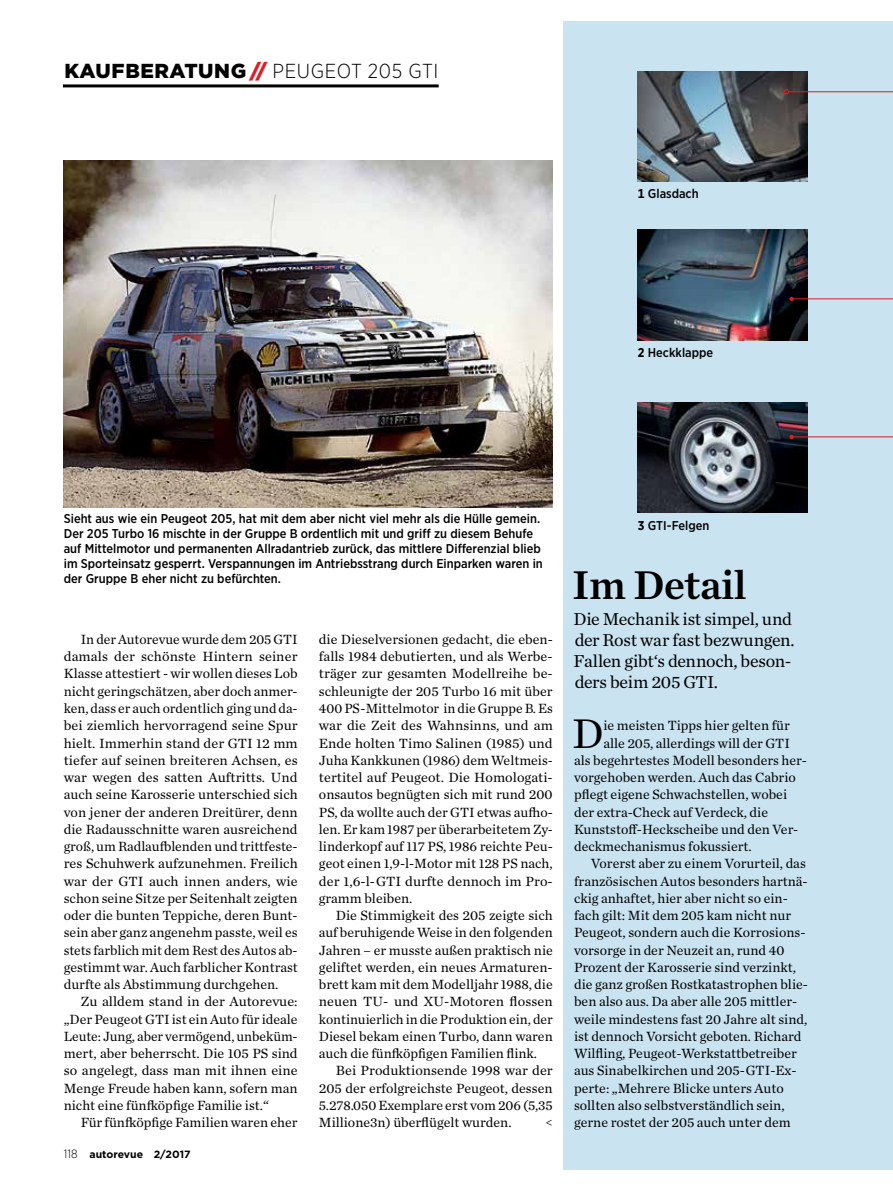
<style>
.page{position:relative;width:893px;height:1191px;background:#fff}
.page>*{position:absolute;margin:0;border:0;box-sizing:border-box;transform-origin:0 0}
.t1{font:43.35px "Chronicle Text G1";color:#000}
.t2{font:42px "Chronicle Text G1 Semi";letter-spacing:-.01em;color:#000}
.t3{font:300 20.25px "Gotham Narrow";letter-spacing:.03em;color:#000}
.t4{font:18px/21px "Chronicle Text G1";letter-spacing:-.015em;color:#000}
.t5{font:13.95px/17.2px "Chronicle Text G1";color:#000;text-align:justify}
.t6{font:500 12.75px/15px "Gotham Narrow";color:#000}
.t7{font:700 10.5px "Gotham";color:#000}
.s1{font-family:"Gotham";font-weight:900}
.s2{font-family:"Gotham";font-weight:900;color:#da2128}
.s3{font-weight:700}
.s4{font-family:"Gotham Narrow";font-weight:300;font-size:12px}
</style>
<div class="page">
<div style="left:563px;top:21px;width:330px;height:1148px;background:#c9e3f0"></div>
<hr style="left:63px;top:84px;width:376px;height:3px;background:#000">
<img style="left:638px;top:71px;width:170px;height:111px">
<img style="left:638px;top:230px;width:151px;height:110px">
<img style="left:638px;top:402px;width:170px;height:111px">
<img style="left:64px;top:161px;width:489px;height:346px">
<hr style="left:789px;top:91px;width:104px;height:1px;background:#da2128">
<svg style="left:784px;top:89px;width:5px;height:5px"></svg>
<svg style="left:789px;top:164px;width:104px;height:275px"></svg>
<h3 class="t3" style="left:64px;top:58px;width:376px"><span class="s1">KAUFBERATUNG</span> <span class="s2">//</span> PEUGEOT 205 GTI</h3>
<p class="t6" style="left:638px;top:186px;width:62px"><span class="s3">1</span> Glasdach</p>
<p class="t6" style="left:638px;top:345px;width:77px"><span class="s3">2</span> Heckklappe</p>
<p class="t6" style="left:64px;top:511px;width:481px">Sieht aus wie ein Peugeot 205, hat mit dem aber nicht viel mehr als die Hülle gemein.<br>Der 205 Turbo 16 mischte in der Gruppe B ordentlich mit und griff zu diesem Behufe auf Mittelmotor und permanenten Allradantrieb zurück, das mittlere Differenzial blieb im Sporteinsatz gesperrt. Verspannungen im Antriebsstrang durch Einparken waren in der Gruppe B eher nicht zu befürchten.</p>
<p class="t5" style="left:64px;top:630px;width:236px;text-indent:17px">In der Autorevue wurde dem 205 GTI damals der schönste Hintern seiner Klasse attestiert - wir wollen dieses Lob nicht geringschätzen, aber doch anmer&shy;ken, dass er auch ordentlich ging und da&shy;bei ziemlich hervorragend seine Spur hielt. Immerhin stand der GTI 12 mm tiefer auf seinen breiteren Achsen, es war wegen des satten Auftritts. Und auch seine Karosserie unterschied sich von jener der anderen Dreitürer, denn die Radausschnitte waren ausreichend groß, um Radlaufblenden und trittfeste&shy;res Schuhwerk aufzunehmen. Freilich war der GTI auch innen anders, wie schon seine Sitze per Seitenhalt zeigten oder die bunten Teppiche, deren Bunt&shy;sein aber ganz angenehm passte, weil es stets farblich mit dem Rest des Autos ab&shy;gestimmt war. Auch farblicher Kontrast durfte als Abstimmung durchgehen.</p>
<p class="t5" style="left:64px;top:992px;width:235px;text-indent:17px">Zu alldem stand in der Autorevue: „Der Peugeot GTI ist ein Auto für ideale Leute: Jung, aber vermögend, unbeküm&shy;mert, aber beherrscht. Die 105 PS sind so angelegt, dass man mit ihnen eine Menge Freude haben kann, sofern man nicht eine fünfköpfige Familie ist.“</p>
<p class="t5" style="left:81px;top:1113px;width:218px">Für fünfköpfige Familien waren eher</p>
<p class="t7" style="left:64px;top:1147px;width:128px"><span class="s4">118</span> autorevue 2/2017</p>
<p class="t5" style="left:319px;top:630px;width:235px">die Dieselversionen gedacht, die eben&shy;falls 1984 debutierten, und als Werbe&shy;träger zur gesamten Modellreihe be&shy;schleunigte der 205 Turbo 16 mit über 400 PS-Mittelmotor in die Gruppe B. Es war die Zeit des Wahnsinns, und am Ende holten Timo Salinen (1985) und Juha Kankkunen (1986) dem Weltmeis&shy;tertitel auf Peugeot. Die Homologati&shy;onsautos begnügten sich mit rund 200<br>PS, da wollte auch der GTI etwas aufho&shy;len. Er kam 1987 per überarbeitetem Zy&shy;linderkopf auf 117 PS, 1986 reichte Peu&shy;geot einen 1,9-l-Motor mit 128 PS nach, der 1,6-l-GTI durfte dennoch im Pro&shy;gramm bleiben.</p>
<p class="t5" style="left:319px;top:906px;width:235px;text-indent:17px">Die Stimmigkeit des 205 zeigte sich auf beruhigende Weise in den folgenden Jahren – er musste außen praktisch nie geliftet werden, ein neues Armaturen&shy;brett kam mit dem Modelljahr 1988, die neuen TU- und XU-Motoren flossen kontinuierlich in die Produktion ein, der Diesel bekam einen Turbo, dann waren auch die fünfköpfigen Familien flink.</p>
<p class="t5" style="left:319px;top:1061px;width:235px;text-indent:17px">Bei Produktionsende 1998 war der 205 der erfolgreichste Peugeot, dessen 5.278.050 Exemplare erst vom 206 (5,35<br>Millione3n) überflügelt wurden.</p>
<p class="t5" style="left:545px;top:1113px;width:9px">&lt;</p>
<p class="t6" style="left:638px;top:517px;width:73px"><span class="s3">3</span> GTI-Felgen</p>
<h2 class="t2" style="left:572px;top:552px;width:176px">Im Detail</h2>
<p class="t4" style="left:574px;top:607px;width:223px">Die Mechanik ist simpel, und der Rost war fast bezwungen.<br>Fallen gibt‘s dennoch, beson&shy;ders beim 205 GTI.</p>
<h1 class="t1" style="left:572px;top:700px;width:33px">D</h1>
<p class="t5" style="left:603px;top:716px;width:188px">ie meisten Tipps hier gelten für</p>
<p class="t5" style="left:603px;top:733px;width:188px">alle 205, allerdings will der GTI</p>
<p class="t5" style="left:574px;top:750px;width:234px">als begehrtestes Modell besonders her-</p>
<p class="t5" style="left:574px;top:768px;width:223px">vorgehoben werden. Auch das Cabrio</p>
<p class="t5" style="left:574px;top:785px;width:215px">pflegt eigene Schwachstellen, wobei</p>
<p class="t5" style="left:574px;top:802px;width:196px">der extra-Check auf Verdeck, die</p>
<p class="t5" style="left:574px;top:819px;width:226px">Kunststoff-Heckscheibe und den Ver-</p>
<p class="t5" style="left:574px;top:837px;width:179px">deckmechanismus fokussiert.</p>
<p class="t5" style="left:591px;top:854px;width:216px">Vorerst aber zu einem Vorurteil, das</p>
<p class="t5" style="left:574px;top:871px;width:235px">französischen Autos besonders hartnä-</p>
<p class="t5" style="left:574px;top:888px;width:215px">ckig anhaftet, hier aber nicht so ein-</p>
<p class="t5" style="left:574px;top:906px;width:219px">fach gilt: Mit dem 205 kam nicht nur</p>
<p class="t5" style="left:574px;top:923px;width:233px">Peugeot, sondern auch die Korrosions-</p>
<p class="t5" style="left:574px;top:940px;width:212px">vorsorge in der Neuzeit an, rund 40</p>
<p class="t5" style="left:574px;top:957px;width:223px">Prozent der Karosserie sind verzinkt,</p>
<p class="t5" style="left:574px;top:975px;width:235px">die ganz großen Rostkatastrophen blie-</p>
<p class="t5" style="left:574px;top:992px;width:225px">ben also aus. Da aber alle 205 mittler-</p>
<p class="t5" style="left:574px;top:1009px;width:235px">weile mindestens fast 20 Jahre alt sind,</p>
<p class="t5" style="left:574px;top:1026px;width:229px">ist dennoch Vorsicht geboten. Richard</p>
<p class="t5" style="left:574px;top:1044px;width:224px">Wilfling, Peugeot-Werkstattbetreiber</p>
<p class="t5" style="left:574px;top:1061px;width:224px">aus Sinabelkirchen und 205-GTI-Ex-</p>
<p class="t5" style="left:574px;top:1078px;width:211px">perte: „Mehrere Blicke unters Auto</p>
<p class="t5" style="left:574px;top:1095px;width:212px">sollten also selbstverständlich sein,</p>
<p class="t5" style="left:574px;top:1113px;width:218px">gerne rostet der 205 auch unter dem</p>
</div>
